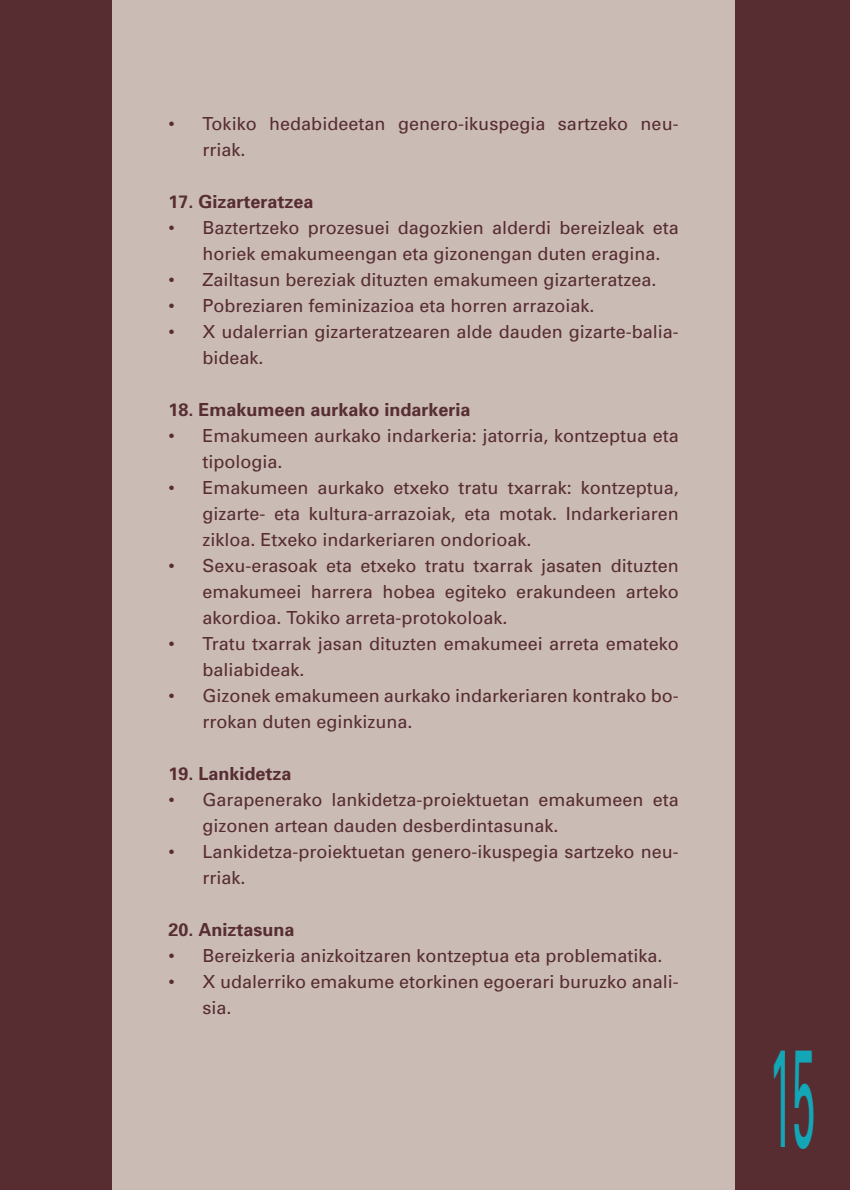
<style>
.page{position:relative;width:850px;height:1190px;background:#cabbb5}
.page>*{position:absolute;margin:0;border:0;box-sizing:border-box;transform-origin:0 0}
.t1{font:139.4px "Univers";color:#12a6b7;scale:.3 1}
.t2{font:18px/26px "Univers";color:#572d32}
.t3{font:700 18px "Univers";color:#572d32}
</style>
<div class="page">
<div style="left:735px;top:0;width:115px;height:1190px;background:#572d32"></div>
<div style="left:0;top:0;width:112px;height:1190px;background:#572d32"></div>
<p class="t2" style="left:202px;top:113px;width:478px;text-indent:-34px">• Tokiko hedabideetan genero-ikuspegia sartzeko neu&shy;rriak.</p>
<p class="t3" style="left:168px;top:195px;width:147px">17. Gizarteratzea</p>
<p class="t2" style="left:202px;top:217px;width:478px;text-indent:-34px">• Baztertzeko prozesuei dagozkien alderdi bereizleak eta horiek emakumeengan eta gizonengan duten eragina.</p>
<p class="t2" style="left:168px;top:269px;width:489px">• Zailtasun bereziak dituzten emakumeen gizarteratzea.</p>
<p class="t2" style="left:168px;top:295px;width:427px">• Pobreziaren feminizazioa eta horren arrazoiak.</p>
<p class="t2" style="left:202px;top:321px;width:478px;text-indent:-34px">• X udalerrian gizarteratzearen alde dauden gizarte-balia&shy;bideak.</p>
<p class="t3" style="left:168px;top:403px;width:304px">18. Emakumeen aurkako indarkeria</p>
<p class="t2" style="left:202px;top:425px;width:478px;text-indent:-34px">• Emakumeen aurkako indarkeria: jatorria, kontzeptua eta tipologia.</p>
<p class="t2" style="left:202px;top:477px;width:478px;text-align:justify;text-indent:-34px">• Emakumeen aurkako etxeko tratu txarrak: kontzeptua, gizarte- eta kultura-arrazoiak, eta motak. Indarkeriaren zikloa. Etxeko indarkeriaren ondorioak.</p>
<p class="t2" style="left:202px;top:555px;width:478px;text-align:justify;text-indent:-34px">• Sexu-erasoak eta etxeko tratu txarrak jasaten dituzten emakumeei harrera hobea egiteko erakundeen arteko akordioa. Tokiko arreta-protokoloak.</p>
<p class="t2" style="left:202px;top:633px;width:478px;text-indent:-34px">• Tratu txarrak jasan dituzten emakumeei arreta emateko baliabideak.</p>
<p class="t2" style="left:202px;top:685px;width:478px;text-indent:-34px">• Gizonek emakumeen aurkako indarkeriaren kontrako bo&shy;rrokan duten eginkizuna.</p>
<p class="t3" style="left:168px;top:767px;width:125px">19. Lankidetza</p>
<p class="t2" style="left:202px;top:789px;width:478px;text-indent:-34px">• Garapenerako lankidetza-proiektuetan emakumeen eta gizonen artean dauden desberdintasunak.</p>
<p class="t2" style="left:202px;top:841px;width:478px;text-indent:-34px">• Lankidetza-proiektuetan genero-ikuspegia sartzeko neu&shy;rriak.</p>
<p class="t3" style="left:168px;top:923px;width:127px">20. Aniztasuna</p>
<p class="t2" style="left:168px;top:945px;width:495px">• Bereizkeria anizkoitzaren kontzeptua eta problematika.</p>
<p class="t2" style="left:202px;top:971px;width:478px;text-indent:-34px">• X udalerriko emakume etorkinen egoerari buruzko anali&shy;sia.</p>
<h1 class="t1" style="left:769px;top:1046px;width:156px">15</h1>
</div>
